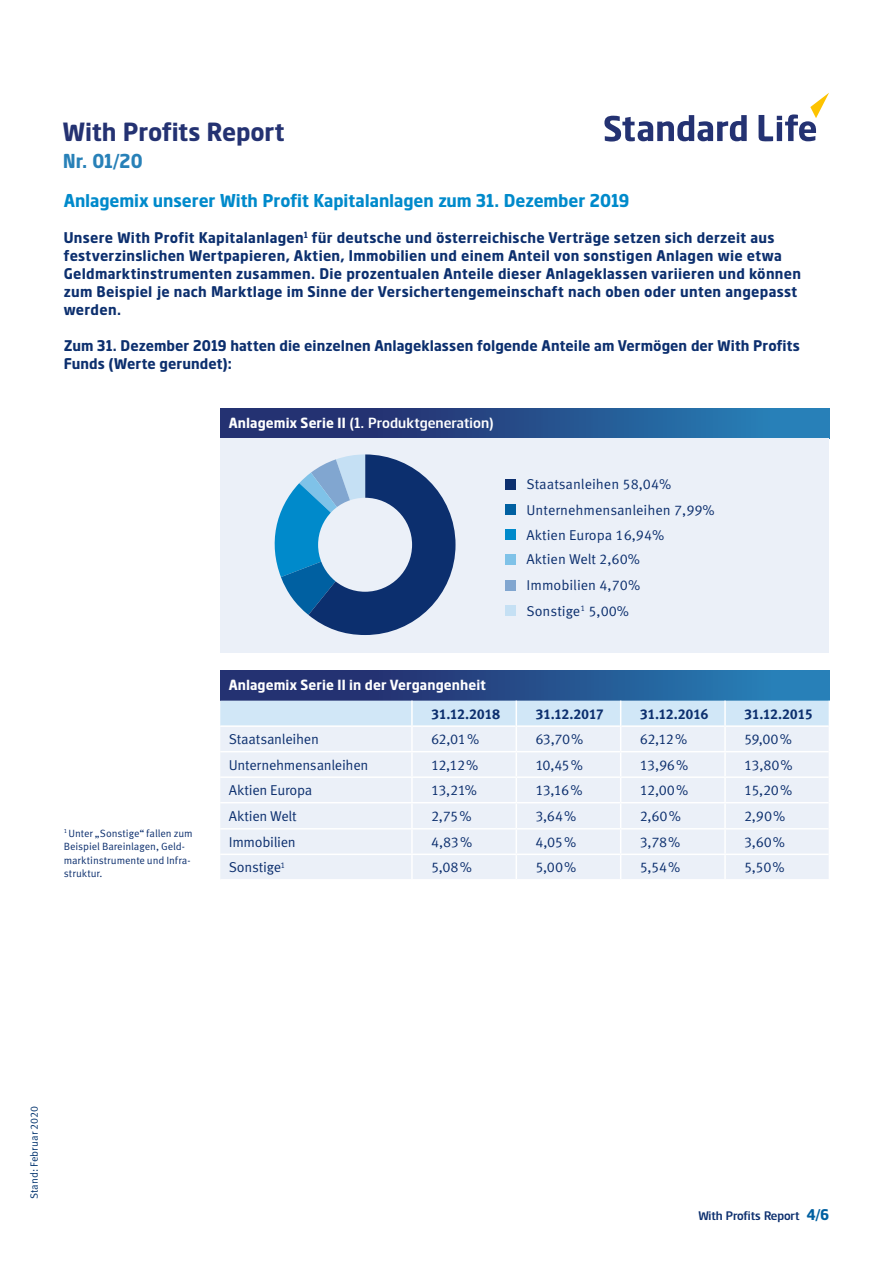
<style>
.page{position:relative;width:893px;height:1263px;background:#fff}
.page>*{position:absolute;margin:0;border:0;box-sizing:border-box;transform-origin:0 0}
.t1{font:700 25.5px "Standard Life";color:#243272}
.t2{font:700 19.5px "Standard Life";color:#2881b8}
.t3{font:700 18px "Standard Life";letter-spacing:-.005em;color:#008acb}
.t4{font:700 15px/18px "Standard Life";letter-spacing:.02em;color:#0c2f6e}
.t5{font:14.25px "Meta Standard Life Pro TF Norm";letter-spacing:-.01em;color:#0c2f6e}
.t6{font:700 14.25px "Meta Standard Life Pro TF";letter-spacing:-.04em;color:#0c2f6e}
.t7{font:14.25px "Standard Life";letter-spacing:.015em;color:#fff}
.t8{font:700 14.25px "Standard Life";letter-spacing:.01em;color:#fff}
.t9{font:12px "Standard Life";color:#0c2f6e}
.t10{font:10.5px/13.5px "Meta Standard Life Pro TF Norm";letter-spacing:-.005em;color:#0c2f6e}
.t11{font:10.5px "Meta Standard Life Pro TF Norm";letter-spacing:.005em;color:#00326d}
.s1{font-weight:700}
.s2{font-weight:700;font-size:15px;color:#0060a1}
</style>
<div class="page">
<svg style="left:604px;top:115px;width:143px;height:27px"></svg>
<svg style="left:759px;top:93px;width:70px;height:48px"></svg>
<div style="left:220px;top:671px;width:609px;height:30px;background:linear-gradient(to right,#242163,#2882b9)"></div>
<svg style="left:220px;top:701px;width:609px;height:178px;background:#e7eff8"></svg>
<hr style="left:220px;top:751px;width:192px;height:1px;background:#fff">
<hr style="left:412px;top:751px;width:104px;height:1px;background:#fff">
<hr style="left:516px;top:751px;width:105px;height:1px;background:#fff">
<hr style="left:621px;top:751px;width:104px;height:1px;background:#fff">
<hr style="left:725px;top:751px;width:104px;height:1px;background:#fff">
<hr style="left:220px;top:776px;width:192px;height:2px;background:#fff">
<hr style="left:412px;top:776px;width:104px;height:2px;background:#fff">
<hr style="left:516px;top:776px;width:105px;height:2px;background:#fff">
<hr style="left:621px;top:776px;width:104px;height:2px;background:#fff">
<hr style="left:725px;top:776px;width:104px;height:2px;background:#fff">
<hr style="left:220px;top:802px;width:192px;height:1px;background:#fff">
<hr style="left:412px;top:802px;width:104px;height:1px;background:#fff">
<hr style="left:516px;top:802px;width:105px;height:1px;background:#fff">
<hr style="left:621px;top:802px;width:104px;height:1px;background:#fff">
<hr style="left:725px;top:802px;width:104px;height:1px;background:#fff">
<hr style="left:220px;top:853px;width:192px;height:2px;background:#fff">
<hr style="left:412px;top:853px;width:104px;height:2px;background:#fff">
<hr style="left:516px;top:853px;width:105px;height:2px;background:#fff">
<hr style="left:621px;top:853px;width:104px;height:2px;background:#fff">
<hr style="left:725px;top:853px;width:104px;height:2px;background:#fff">
<hr style="left:220px;top:828px;width:192px;height:1px;background:#fff">
<hr style="left:412px;top:828px;width:104px;height:1px;background:#fff">
<hr style="left:516px;top:828px;width:105px;height:1px;background:#fff">
<hr style="left:621px;top:828px;width:104px;height:1px;background:#fff">
<hr style="left:725px;top:828px;width:104px;height:1px;background:#fff">
<div style="left:220px;top:408px;width:609px;height:30px;background:linear-gradient(to right,#242163,#2882b9)"></div>
<div style="left:220px;top:438px;width:609px;height:215px;background:#ebf0f8"></div>
<div style="left:505px;top:605px;width:11px;height:10px;background:#c5e0f4"></div>
<div style="left:505px;top:480px;width:11px;height:10px;background:#0c2f6e"></div>
<div style="left:505px;top:504px;width:11px;height:11px;background:#0060a1"></div>
<div style="left:505px;top:529px;width:11px;height:11px;background:#008acb"></div>
<div style="left:505px;top:554px;width:11px;height:10px;background:#7fc2e8"></div>
<div style="left:505px;top:580px;width:11px;height:10px;background:#81a6d0"></div>
<svg style="left:274px;top:454px;width:181px;height:181px"></svg>
<div style="left:318px;top:498px;width:94px;height:94px;background:#ebf0f8;border-radius:50%"></div>
<h1 class="t1" style="left:63px;top:116px;width:223px">With Profits Report</h1>
<h2 class="t2" style="left:63px;top:149px;width:82px">Nr. 01/20</h2>
<p class="t3" style="left:64px;top:189px;width:567px">Anlagemix unserer With Profit Kapitalanlagen zum 31. Dezember 2019</p>
<p class="t4" style="left:64px;top:228px;width:739px">Unsere With Profit Kapitalanlagen<sup>1</sup> für deutsche und österreichische Verträge setzen sich derzeit aus festverzinslichen Wertpapieren, Aktien, Immobilien und einem Anteil von sonstigen Anlagen wie etwa Geldmarktinstrumenten zusammen. Die prozentualen Anteile dieser Anlageklassen variieren und können zum Beispiel je nach Marktlage im Sinne der Versichertengemeinschaft nach oben oder unten angepasst werden.</p>
<p class="t4" style="left:64px;top:336px;width:737px">Zum 31. Dezember 2019 hatten die einzelnen Anlageklassen folgende Anteile am Vermögen der With Profits<br>Funds (Werte gerundet):</p>
<p class="t10" style="left:64px;top:826px;width:130px"><sup>1</sup> Unter „Sonstige“ fallen zum<br>Beispiel Bareinlagen, Geld&shy;marktinstrumente und Infra&shy;struktur.</p>
<p class="t7" style="left:229px;top:414px;width:266px"><span class="s1">Anlagemix Serie II</span> (1. Produktgeneration)</p>
<p class="t5" style="left:527px;top:473px;width:146px">Staatsanleihen 58,04%</p>
<p class="t5" style="left:527px;top:499px;width:190px">Unternehmensanleihen 7,99%</p>
<p class="t5" style="left:527px;top:524px;width:139px">Aktien Europa 16,94%</p>
<p class="t5" style="left:527px;top:548px;width:115px">Aktien Welt 2,60%</p>
<p class="t5" style="left:527px;top:574px;width:115px">Immobilien 4,70%</p>
<p class="t5" style="left:527px;top:600px;width:104px">Sonstige<sup>1</sup> 5,00%</p>
<p class="t8" style="left:229px;top:676px;width:259px">Anlagemix Serie II in der Vergangenheit</p>
<p class="t6" style="left:431px;top:703px;width:71px">31.12.2018</p>
<p class="t6" style="left:535px;top:703px;width:70px">31.12.2017</p>
<p class="t6" style="left:640px;top:703px;width:70px">31.12.2016</p>
<p class="t6" style="left:744px;top:703px;width:70px">31.12.2015</p>
<p class="t5" style="left:229px;top:728px;width:92px">Staatsanleihen</p>
<p class="t5" style="left:431px;top:728px;width:50px">62,01%</p>
<p class="t5" style="left:535px;top:728px;width:50px">63,70%</p>
<p class="t5" style="left:640px;top:728px;width:49px">62,12%</p>
<p class="t5" style="left:744px;top:728px;width:49px">59,00%</p>
<p class="t5" style="left:229px;top:754px;width:141px">Unternehmensanleihen</p>
<p class="t5" style="left:431px;top:754px;width:49px">12,12%</p>
<p class="t5" style="left:535px;top:754px;width:49px">10,45%</p>
<p class="t5" style="left:640px;top:754px;width:50px">13,96%</p>
<p class="t5" style="left:744px;top:754px;width:50px">13,80%</p>
<p class="t5" style="left:229px;top:779px;width:85px">Aktien Europa</p>
<p class="t5" style="left:431px;top:779px;width:47px">13,21%</p>
<p class="t5" style="left:535px;top:779px;width:49px">13,16%</p>
<p class="t5" style="left:640px;top:779px;width:50px">12,00%</p>
<p class="t5" style="left:744px;top:779px;width:50px">15,20%</p>
<p class="t5" style="left:229px;top:805px;width:70px">Aktien Welt</p>
<p class="t5" style="left:431px;top:805px;width:42px">2,75%</p>
<p class="t5" style="left:535px;top:805px;width:43px">3,64%</p>
<p class="t5" style="left:640px;top:805px;width:43px">2,60%</p>
<p class="t5" style="left:744px;top:805px;width:43px">2,90%</p>
<p class="t5" style="left:229px;top:831px;width:69px">Immobilien</p>
<p class="t5" style="left:431px;top:831px;width:43px">4,83%</p>
<p class="t5" style="left:535px;top:831px;width:42px">4,05%</p>
<p class="t5" style="left:640px;top:831px;width:42px">3,78%</p>
<p class="t5" style="left:744px;top:831px;width:43px">3,60%</p>
<p class="t5" style="left:229px;top:857px;width:58px">Sonstige<sup>1</sup></p>
<p class="t5" style="left:431px;top:857px;width:42px">5,08%</p>
<p class="t5" style="left:535px;top:857px;width:43px">5,00%</p>
<p class="t5" style="left:640px;top:857px;width:42px">5,54%</p>
<p class="t5" style="left:744px;top:857px;width:42px">5,50%</p>
<p class="t11" style="left:26px;top:1199px;width:95px;rotate:-90deg">Stand: Februar 2020</p>
<p class="t9" style="left:698px;top:1208px;width:132px">With Profits Report <span class="s2">4/6</span></p>
</div>
